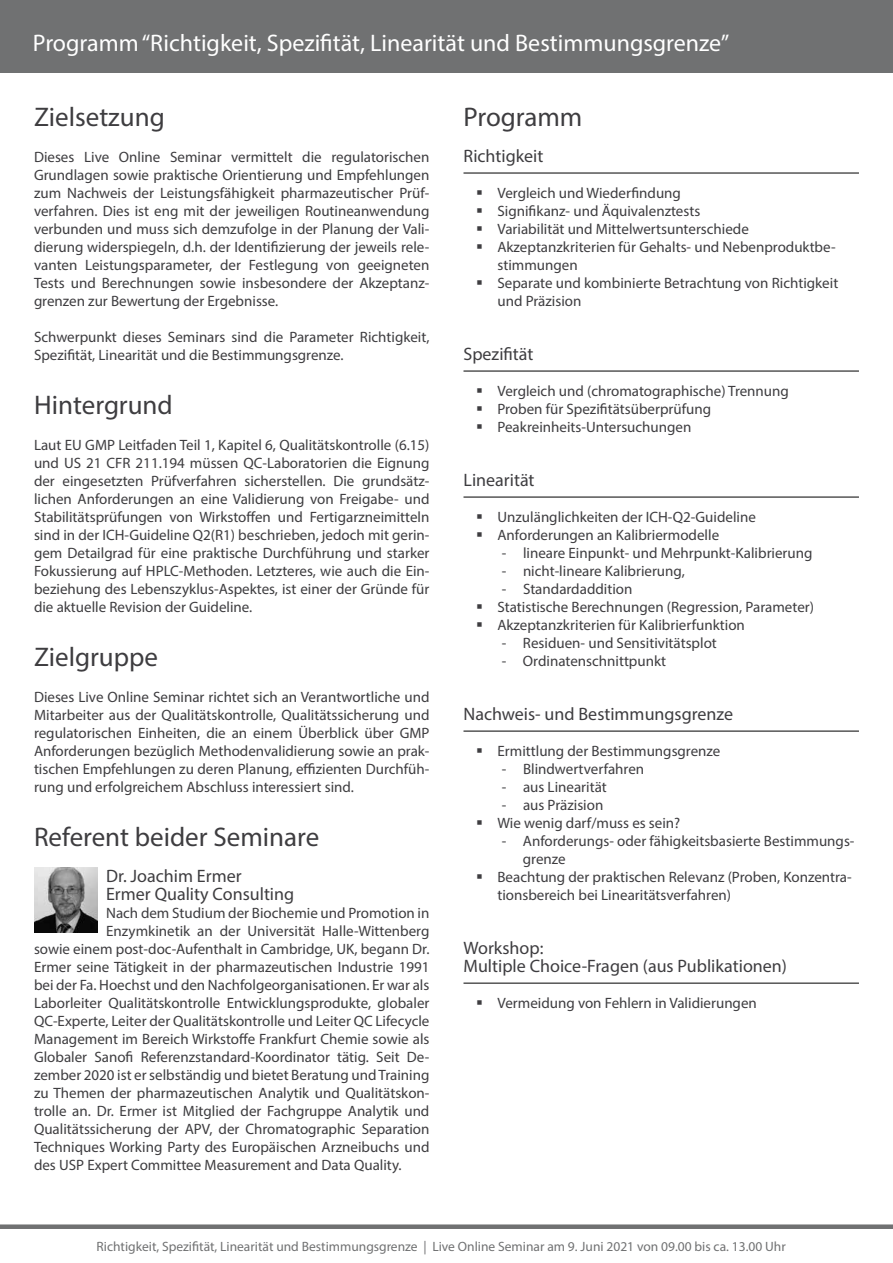
<style>
.page{position:relative;width:893px;height:1263px;background:#fff}
.page>*{position:absolute;margin:0;border:0;box-sizing:border-box;transform-origin:0 0}
.t1{font:27px "Myriad Pro";color:#3e3d40}
.t2{font:24px "Myriad Pro";color:#fff}
.t3{font:18px/18px "Myriad Pro";color:#3e3d40}
.t4{font:15px/18px "Myriad Pro";color:#3e3d40}
.t5{font:13.5px "Myriad Pro";color:#707172}
</style>
<div class="page">
<div style="left:0;top:0;width:893px;height:72px;background:#707172"></div>
<div style="left:0;top:1224px;width:893px;height:5px;background:#707172"></div>
<img style="left:34px;top:867px;width:64px;height:65px">
<hr style="left:463px;top:173px;width:396px;height:1px;background:#000">
<hr style="left:463px;top:371px;width:396px;height:1px;background:#000">
<hr style="left:463px;top:497px;width:396px;height:1px;background:#000">
<hr style="left:463px;top:731px;width:396px;height:1px;background:#000">
<hr style="left:463px;top:983px;width:396px;height:1px;background:#000">
<h2 class="t2" style="left:33px;top:28px;width:698px">Programm “Richtigkeit, Spezifität, Linearität und Bestimmungsgrenze”</h2>
<h1 class="t1" style="left:34px;top:100px;width:132px">Zielsetzung</h1>
<p class="t4" style="left:34px;top:148px;width:397px;text-align:justify">Dieses Live Online Seminar vermittelt die regulatorischen Grundlagen sowie praktische Orientierung und Empfehlungen zum Nachweis der Leistungsfähigkeit pharmazeutischer Prüf&shy;verfahren. Dies ist eng mit der jeweiligen Routineanwendung verbunden und muss sich demzufolge in der Planung der Vali&shy;dierung widerspiegeln, d.h. der Identifizierung der jeweils rele&shy;vanten Leistungsparameter, der Festlegung von geeigneten Tests und Berechnungen sowie insbesondere der Akzeptanz&shy;grenzen zur Bewertung der Ergebnisse.</p>
<p class="t4" style="left:34px;top:328px;width:397px">Schwerpunkt dieses Seminars sind die Parameter Richtigkeit,<br>Spezifität, Linearität und die Bestimmungsgrenze.</p>
<h1 class="t1" style="left:34px;top:388px;width:140px">Hintergrund</h1>
<p class="t4" style="left:34px;top:436px;width:397px;text-align:justify">Laut EU GMP Leitfaden Teil 1, Kapitel 6, Qualitätskontrolle (6.15) und US 21 CFR 211.194 müssen QC-Laboratorien die Eignung der eingesetzten Prüfverfahren sicherstellen. Die grundsätz&shy;lichen Anforderungen an eine Validierung von Freigabe- und Stabilitätsprüfungen von Wirkstoffen und Fertigarzneimitteln sind in der ICH-Guideline Q2(R1) beschrieben, jedoch mit gerin&shy;gem Detailgrad für eine praktische Durchführung und starker Fokussierung auf HPLC-Methoden. Letzteres, wie auch die Ein&shy;beziehung des Lebenszyklus-Aspektes, ist einer der Gründe für die aktuelle Revision der Guideline.</p>
<h1 class="t1" style="left:34px;top:640px;width:126px">Zielgruppe</h1>
<p class="t4" style="left:34px;top:688px;width:397px;text-align:justify">Dieses Live Online Seminar richtet sich an Verantwortliche und Mitarbeiter aus der Qualitätskontrolle, Qualitätssicherung und regulatorischen Einheiten, die an einem Überblick über GMP Anforderungen bezüglich Methodenvalidierung sowie an prak&shy;tischen Empfehlungen zu deren Planung, effizienten Durchfüh&shy;rung und erfolgreichem Abschluss interessiert sind.</p>
<h1 class="t1" style="left:34px;top:820px;width:287px">Referent beider Seminare</h1>
<p class="t3" style="left:106px;top:867px;width:190px">Dr. Joachim Ermer<br>Ermer Quality Consulting</p>
<p class="t4" style="left:106px;top:904px;width:325px">Nach dem Studium der Biochemie und Promotion in</p>
<p class="t4" style="left:106px;top:922px;width:325px">Enzymkinetik an der Universität Halle-Wittenberg</p>
<p class="t4" style="left:34px;top:940px;width:397px">sowie einem post-doc-Aufenthalt in Cambridge, UK, begann Dr.</p>
<p class="t4" style="left:34px;top:958px;width:397px">Ermer seine Tätigkeit in der pharmazeutischen Industrie 1991</p>
<p class="t4" style="left:34px;top:976px;width:397px">bei der Fa. Hoechst und den Nachfolgeorganisationen. Er war als</p>
<p class="t4" style="left:34px;top:994px;width:397px">Laborleiter Qualitätskontrolle Entwicklungsprodukte, globaler</p>
<p class="t4" style="left:34px;top:1012px;width:397px">QC-Experte, Leiter der Qualitätskontrolle und Leiter QC Lifecycle</p>
<p class="t4" style="left:34px;top:1030px;width:397px">Management im Bereich Wirkstoffe Frankfurt Chemie sowie als</p>
<p class="t4" style="left:34px;top:1048px;width:397px">Globaler Sanofi Referenzstandard-Koordinator tätig. Seit De-</p>
<p class="t4" style="left:34px;top:1066px;width:397px">zember 2020 ist er selbständig und bietet Beratung und Training</p>
<p class="t4" style="left:34px;top:1084px;width:397px">zu Themen der pharmazeutischen Analytik und Qualitätskon-</p>
<p class="t4" style="left:34px;top:1102px;width:397px">trolle an. Dr. Ermer ist Mitglied der Fachgruppe Analytik und</p>
<p class="t4" style="left:34px;top:1120px;width:397px">Qualitätssicherung der APV, der Chromatographic Separation</p>
<p class="t4" style="left:34px;top:1138px;width:397px">Techniques Working Party des Europäischen Arzneibuchs und</p>
<p class="t4" style="left:34px;top:1156px;width:369px">des USP Expert Committee Measurement and Data Quality.</p>
<h1 class="t1" style="left:463px;top:100px;width:120px">Programm</h1>
<p class="t3" style="left:463px;top:147px;width:81px">Richtigkeit</p>
<p class="t4" style="left:497px;top:184px;width:342px">Vergleich und Wiederfindung<br>Signifikanz- und Äquivalenztests<br>Variabilität und Mittelwertsunterschiede Akzeptanzkriterien für Gehalts- und Nebenproduktbe&shy;stimmungen<br>Separate und kombinierte Betrachtung von Richtigkeit und Präzision</p>
<p class="t3" style="left:463px;top:345px;width:71px">Spezifität</p>
<p class="t4" style="left:497px;top:382px;width:293px">Vergleich und (chromatographische) Trennung<br>Proben für Spezifitätsüberprüfung<br>Peakreinheits-Untersuchungen</p>
<p class="t3" style="left:463px;top:471px;width:73px">Linearität</p>
<p class="t4" style="left:497px;top:508px;width:260px">Unzulänglichkeiten der ICH-Q2-Guideline<br>Anforderungen an Kalibriermodelle</p>
<p class="t4" style="left:502px;top:544px;width:312px">- lineare Einpunkt- und Mehrpunkt-Kalibrierung</p>
<p class="t4" style="left:502px;top:562px;width:185px">- nicht-lineare Kalibrierung,</p>
<p class="t4" style="left:497px;top:580px;width:318px">- Standardaddition<br>Statistische Berechnungen (Regression, Parameter)<br>Akzeptanzkriterien für Kalibrierfunktion</p>
<p class="t4" style="left:502px;top:634px;width:217px">- Residuen- und Sensitivitätsplot</p>
<p class="t4" style="left:502px;top:652px;width:166px">- Ordinatenschnittpunkt</p>
<p class="t3" style="left:463px;top:705px;width:271px">Nachweis- und Bestimmungsgrenze</p>
<p class="t4" style="left:497px;top:742px;width:224px">Ermittlung der Bestimmungsgrenze</p>
<p class="t4" style="left:502px;top:760px;width:144px">- Blindwertverfahren</p>
<p class="t4" style="left:502px;top:778px;width:107px">- aus Linearität</p>
<p class="t4" style="left:497px;top:796px;width:184px">- aus Präzision<br>Wie wenig darf/muss es sein?</p>
<p class="t4" style="left:502px;top:832px;width:354px">- Anforderungs- oder fähigkeitsbasierte Bestimmungs-</p>
<p class="t4" style="left:523px;top:850px;width:44px">grenze</p>
<p class="t4" style="left:497px;top:868px;width:356px">Beachtung der praktischen Relevanz (Proben, Konzentra-</p>
<p class="t4" style="left:497px;top:886px;width:235px">tionsbereich bei Linearitätsverfahren)</p>
<p class="t3" style="left:463px;top:939px;width:325px">Workshop:<br>Multiple Choice-Fragen (aus Publikationen)</p>
<p class="t4" style="left:497px;top:994px;width:261px">Vermeidung von Fehlern in Validierungen</p>
<p class="t5" style="left:97px;top:1238px;width:691px">Richtigkeit, Spezifität, Linearität und Bestimmungsgrenze | Live Online Seminar am 9. Juni 2021 von 09.00 bis ca. 13.00 Uhr</p>
</div>
